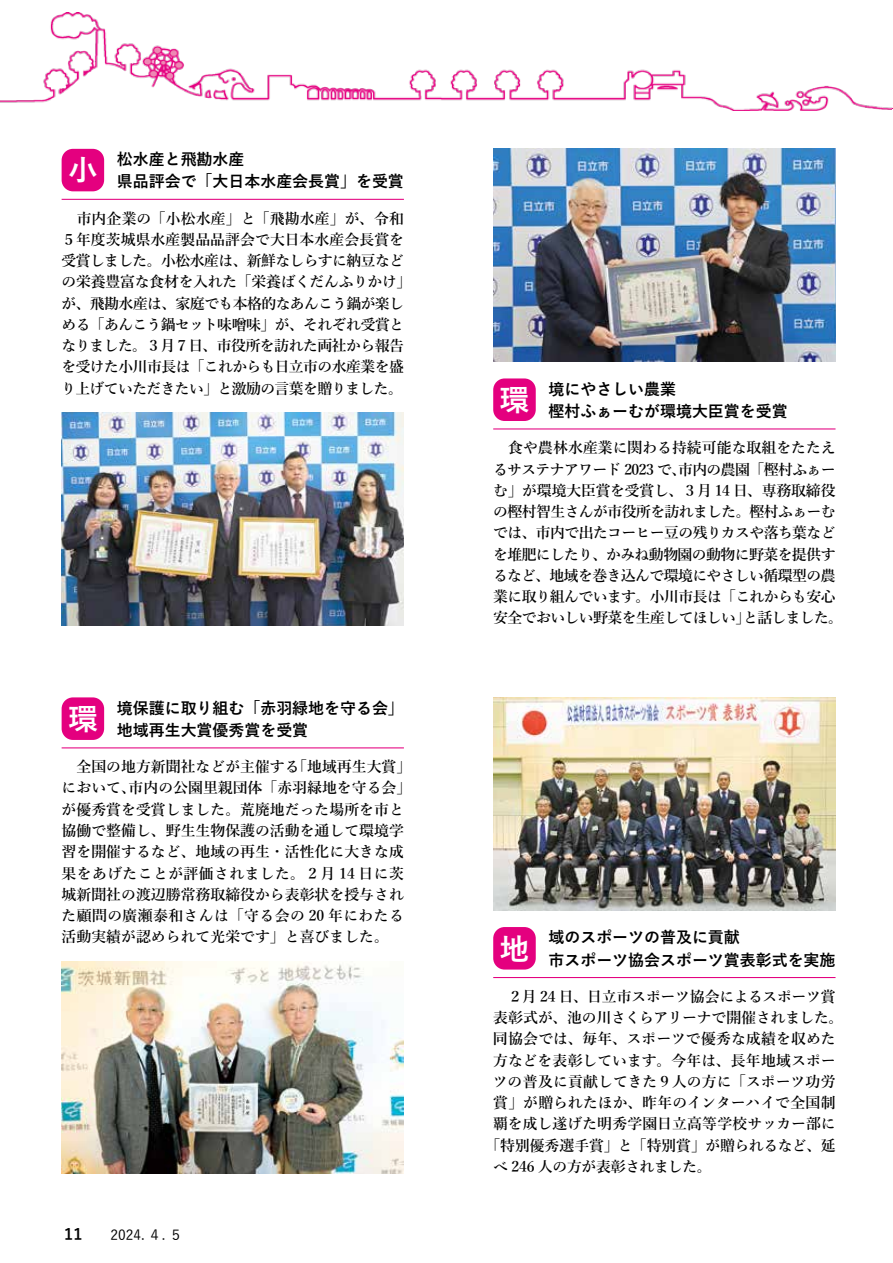
<style>
.page{position:relative;width:893px;height:1263px;background:#fff}
.page>*{position:absolute;margin:0;border:0;box-sizing:border-box;transform-origin:0 0}
.t1{font:700 29.7px "Yu Gothic";color:#fff}
.t2{font:700 15.9px "Yu Gothic";color:#000}
.t3{font:600 14.85px/21.3px "Yu Mincho";letter-spacing:-.01em;color:#000}
.t4{font:600 14.85px/21.3px "Yu Mincho";letter-spacing:-.035em;color:#000}
.t5{font:600 14.85px "Yu Mincho";letter-spacing:-.04em;color:#000}
.t6{font:600 14.85px "Yu Mincho";letter-spacing:-.045em;color:#000}
.t7{font:500 13.8px "Yu Gothic";color:#000}
</style>
<div class="page">
<img style="left:493px;top:697px;width:342px;height:213px">
<div style="left:493px;top:927px;width:43px;height:42px;background:#e4007f;border-radius:11px"></div>
<hr style="left:493px;top:977px;width:342px;height:1px;background:#e4007f">
<div style="left:62px;top:697px;width:42px;height:43px;background:#e4007f;border-radius:11px"></div>
<hr style="left:62px;top:747px;width:342px;height:1px;background:#e4007f">
<img style="left:62px;top:961px;width:342px;height:213px">
<div style="left:493px;top:378px;width:43px;height:43px;background:#e4007f;border-radius:11px"></div>
<hr style="left:493px;top:428px;width:342px;height:1px;background:#e4007f">
<div style="left:62px;top:149px;width:42px;height:42px;background:#e4007f;border-radius:11px"></div>
<hr style="left:62px;top:199px;width:342px;height:1px;background:#e4007f">
<img style="left:62px;top:412px;width:342px;height:213px">
<img style="left:493px;top:149px;width:342px;height:212px">
<img style="left:0;top:13px;width:892px;height:98px">
<h1 class="t1" style="left:68px;top:154px;width:31px">小</h1>
<p class="t2" style="left:117px;top:150px;width:129px">松水産と飛勘水産</p>
<p class="t2" style="left:117px;top:173px;width:289px">県品評会で「大日本水産会長賞」を受賞</p>
<p class="t4" style="left:61px;top:208px;width:352px">　市内企業の「小松水産」と「飛勘水産」が、令和<br>５年度茨城県水産製品品評会で大日本水産会長賞を受賞しました。小松水産は、新鮮なしらすに納豆などの栄養豊富な食材を入れた「栄養ばくだんふりかけ「が、飛勘水産は、家庭でも本格的なあんこう鍋が楽しめる「あんこう鍋セット味噌味」が、それぞれ受賞となりました。３月７日、市役所を訪れた両社から報告を受けた小川市長は「これからも日立市の水産業を盛り上げていただきたい」と激励の言葉を贈りました。</p>
<h1 class="t1" style="left:68px;top:702px;width:31px">環</h1>
<p class="t2" style="left:117px;top:699px;width:289px">境保護に取り組む「赤羽緑地を守る会」</p>
<p class="t2" style="left:117px;top:721px;width:193px">地域再生大賞優秀賞を受賞</p>
<p class="t3" style="left:292px;top:756px;width:121px">「地域再生大賞「</p>
<p class="t3" style="left:129px;top:756px;width:284px;text-indent:-67px">　全国の地方新聞社などが主催する<br>市内の公園里親団体「赤羽緑地を守る会「</p>
<p class="t3" style="left:62px;top:778px;width:344px">において、<br>が優秀賞を受賞しました。荒廃地だった場所を市と協働で整備し、野生生物保護の活動を通して環境学習を開催するなど、地域の再生・活性化に大きな成果をあげたことが評価されました。２月 14 日に茨城新聞社の渡辺勝常務取締役から表彰状を授与された顧問の廣瀬泰和さんは「守る会の 20 年にわたる活動実績が認められて光栄です」と喜びました。</p>
<p class="t2" style="left:64px;top:1225px;width:20px">11</p>
<p class="t7" style="left:110px;top:1222px;width:74px">2024. ４. ５</p>
<h1 class="t1" style="left:500px;top:383px;width:31px">環</h1>
<p class="t2" style="left:548px;top:380px;width:129px">境にやさしい農業</p>
<p class="t2" style="left:548px;top:402px;width:241px">樫村ふぁーむが環境大臣賞を受賞</p>
<p class="t3" style="left:493px;top:437px;width:344px">　食や農林水産業に関わる持続可能な取組をたたえるサステナアワード 2023 で市内の農園「樫村ふぁー</p>
<p class="t3" style="left:671px;top:459px;width:16px">、</p>
<p class="t3" style="left:493px;top:480px;width:344px">む」が環境大臣賞を受賞し、３月 14 日、専務取締役</p>
<p class="t5" style="left:493px;top:503px;width:344px">の樫村智生さんが市役所を訪れました。樫村ふぁーむ</p>
<p class="t5" style="left:493px;top:524px;width:344px">では、市内で出たコーヒー豆の残りカスや落ち葉など</p>
<p class="t5" style="left:493px;top:546px;width:344px">を堆肥にしたり、かみね動物園の動物に野菜を提供す</p>
<p class="t5" style="left:493px;top:567px;width:344px">るなど、地域を巻き込んで環境にやさしい循環型の農</p>
<p class="t5" style="left:493px;top:588px;width:344px">業に取り組んでいます。小川市長は「これからも安心</p>
<p class="t3" style="left:743px;top:608px;width:101px">と話しました。</p>
<p class="t6" style="left:493px;top:609px;width:259px">安全でおいしい野菜を生産してほしい」</p>
<h1 class="t1" style="left:500px;top:932px;width:31px">地</h1>
<p class="t2" style="left:548px;top:928px;width:193px">域のスポーツの普及に貢献</p>
<p class="t2" style="left:548px;top:951px;width:289px">市スポーツ協会スポーツ賞表彰式を実施</p>
<p class="t3" style="left:493px;top:986px;width:344px">　２月 24 日、日立市スポーツ協会によるスポーツ賞</p>
<p class="t3" style="left:493px;top:1007px;width:352px">表彰式が、池の川さくらアリーナで開催されました。</p>
<p class="t3" style="left:493px;top:1028px;width:344px">同協会では、毎年、スポーツで優秀な成績を収めた</p>
<p class="t3" style="left:493px;top:1050px;width:344px">方などを表彰しています。今年は、長年地域スポー</p>
<p class="t3" style="left:493px;top:1071px;width:344px">ツの普及に貢献してきた９人の方に「スポーツ功労</p>
<p class="t3" style="left:493px;top:1092px;width:344px">賞」が贈られたほか、昨年のインターハイで全国制</p>
<p class="t3" style="left:493px;top:1114px;width:344px">覇を成し遂げた明秀学園日立高等学校サッカー部に</p>
<p class="t3" style="left:485px;top:1135px;width:352px">「特別優秀選手賞」と「特別賞」が贈られるなど、延</p>
<p class="t3" style="left:493px;top:1156px;width:220px">べ 246 人の方が表彰されました。</p>
</div>
